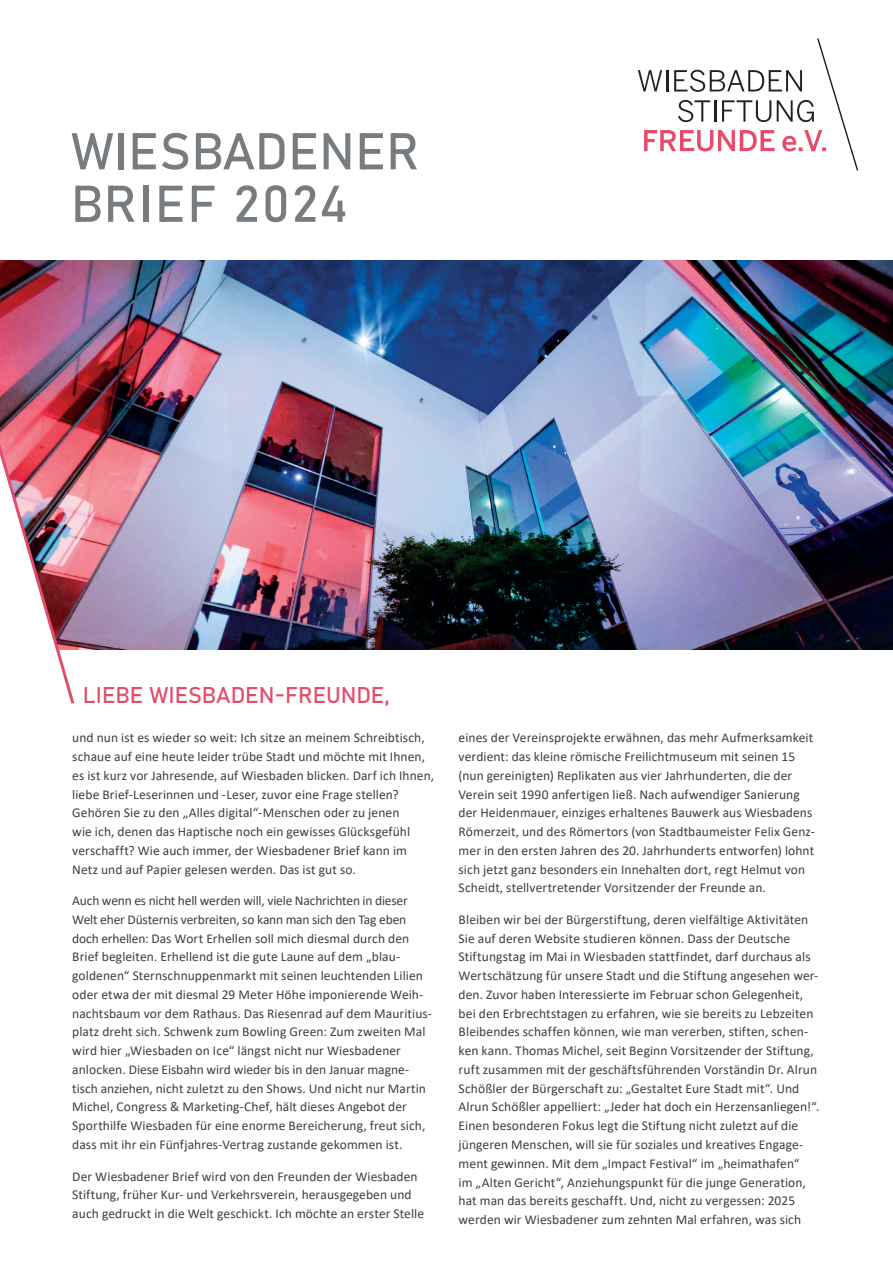
<style>
.page{position:relative;width:893px;height:1263px;background:#fff}
.page>*{position:absolute;margin:0;border:0;box-sizing:border-box;transform-origin:0 0}
.t1{font:50.85px/52.5px "Bahnschrift";letter-spacing:.01em;color:#777c80}
.t2{font:22.5px "Bahnschrift";color:#e34b6a}
.t3{font:13.5px/18.8px "Calibri";letter-spacing:.005em;color:#3e3e3f}
</style>
<div class="page">
<img style="left:0;top:260px;width:893px;height:389px">
<svg style="left:638px;top:38px;width:220px;height:133px"></svg>
<img style="left:0;top:444px;width:74px;height:260px">
<h1 class="t1" style="left:71px;top:122px;width:350px">WIESBADENER<br>BRIEF 2024</h1>
<h2 class="t2" style="left:83px;top:678px;width:308px">LIEBE WIESBADEN-FREUNDE,</h2>
<p class="t3" style="left:72px;top:728px;width:363px">und nun ist es wieder so weit: Ich sitze an meinem Schreibtisch, schaue auf eine heute leider trübe Stadt und möchte mit Ihnen, es ist kurz vor Jahresende, auf Wiesbaden blicken. Darf ich Ihnen, liebe Brief-Leserinnen und -Leser, zuvor eine Frage stellen?<br>Gehören Sie zu den „Alles digital“-Menschen oder zu jenen<br>wie ich, denen das Haptische noch ein gewisses Glücksgefühl verschafft? Wie auch immer, der Wiesbadener Brief kann im Netz und auf Papier gelesen werden. Das ist gut so.</p>
<p class="t3" style="left:72px;top:891px;width:361px">Auch wenn es nicht hell werden will, viele Nachrichten in dieser Welt eher Düsternis verbreiten, so kann man sich den Tag eben doch erhellen: Das Wort Erhellen soll mich diesmal durch den Brief begleiten. Erhellend ist die gute Laune auf dem „blau&shy;goldenen“ Sternschnuppenmarkt mit seinen leuchtenden Lilien oder etwa der mit diesmal 29 Meter Höhe imponierende Weih&shy;nachtsbaum vor dem Rathaus. Das Riesenrad auf dem Mauritius&shy;platz dreht sich. Schwenk zum Bowling Green: Zum zweiten Mal wird hier „Wiesbaden on Ice“ längst nicht nur Wiesbadener anlocken. Diese Eisbahn wird wieder bis in den Januar magne&shy;tisch anziehen, nicht zuletzt zu den Shows. Und nicht nur Martin Michel, Congress &amp; Marketing-Chef, hält dieses Angebot der Sporthilfe Wiesbaden für eine enorme Bereicherung, freut sich, dass mit ihr ein Fünfjahres-Vertrag zustande gekommen ist.</p>
<p class="t3" style="left:72px;top:1166px;width:353px">Der Wiesbadener Brief wird von den Freunden der Wiesbaden<br>Stiftung, früher Kur- und Verkehrsverein, herausgegeben und auch gedruckt in die Welt geschickt. Ich möchte an erster Stelle</p>
<p class="t3" style="left:459px;top:728px;width:358px">eines der Vereinsprojekte erwähnen, das mehr Aufmerksamkeit verdient: das kleine römische Freilichtmuseum mit seinen 15 (nun gereinigten) Replikaten aus vier Jahrhunderten, die der Verein seit 1990 anfertigen ließ. Nach aufwendiger Sanierung der Heidenmauer, einziges erhaltenes Bauwerk aus Wiesbadens Römerzeit, und des Römertors (von Stadtbaumeister Felix Genz&shy;mer in den ersten Jahren des 20. Jahrhunderts entworfen) lohnt sich jetzt ganz besonders ein Innehalten dort, regt Helmut von Scheidt, stellvertretender Vorsitzender der Freunde an.</p>
<p class="t3" style="left:459px;top:910px;width:362px">Bleiben wir bei der Bürgerstiftung, deren vielfältige Aktivitäten Sie auf deren Website studieren können. Dass der Deutsche Stiftungstag im Mai in Wiesbaden stattfindet, darf durchaus als Wertschätzung für unsere Stadt und die Stiftung angesehen wer&shy;den. Zuvor haben Interessierte im Februar schon Gelegenheit, bei den Erbrechtstagen zu erfahren, wie sie bereits zu Lebzeiten Bleibendes schaffen können, wie man vererben, stiften, schen&shy;ken kann. Thomas Michel, seit Beginn Vorsitzender der Stiftung, ruft zusammen mit der geschäftsführenden Vorständin Dr. Alrun Schößler der Bürgerschaft zu: „Gestaltet Eure Stadt mit“. Und Alrun Schößler appelliert: „Jeder hat doch ein Herzensanliegen!“.<br>Einen besonderen Fokus legt die Stiftung nicht zuletzt auf die jüngeren Menschen, will sie für soziales und kreatives Engage&shy;ment gewinnen. Mit dem „Impact Festival“ im „heimathafen“<br>im „Alten Gericht“, Anziehungspunkt für die junge Generation, hat man das bereits geschafft. Und, nicht zu vergessen: 2025 werden wir Wiesbadener zum zehnten Mal erfahren, was sich</p>
</div>
